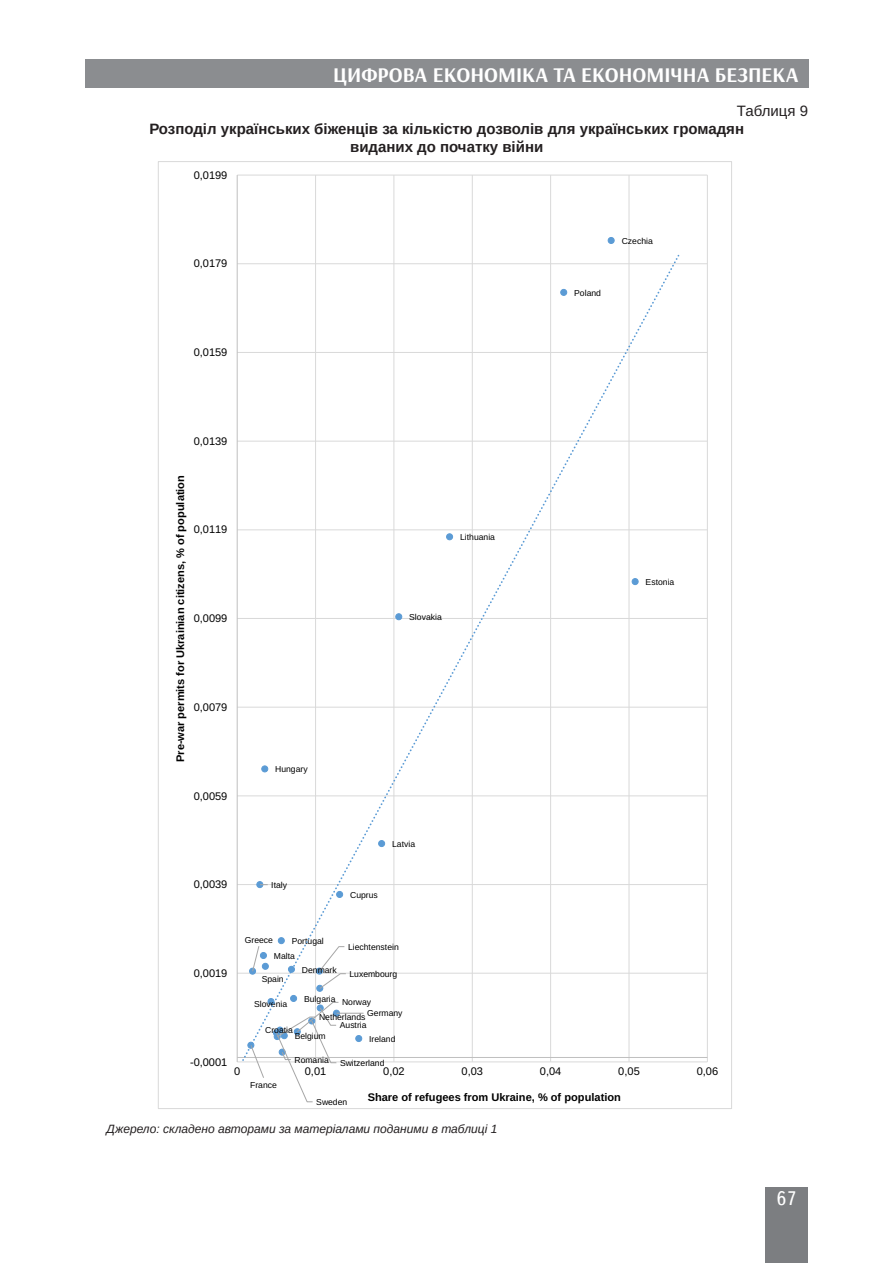
<style>
.page{position:relative;width:893px;height:1263px;background:#fff}
.page>*{position:absolute;margin:0;border:0;box-sizing:border-box;transform-origin:0 0}
.t1{font:700 21px "Arsenal";color:#fff}
.t2{font:19.5px "Ukrainian Text";color:#fff}
.Таблица_подпись{font:700 15px "Arimo";color:#231f20}
.Текст_основной_G{font:15px "Arimo";color:#231f20}
.Джерело{font:italic 12px "Arimo";color:#231f20}
.t3{font:11.1px "Arimo Roman";color:#000}
.t4{font:700 11.1px "Arimo";color:#000}
.t5{font:8.55px "Arimo Roman";color:#000}
</style>
<div class="page">
<div style="left:85px;top:60px;width:723px;height:28px;background:#8b8d90"></div>
<div style="left:765px;top:1187px;width:43px;height:76px;background:#7c7e81"></div>
<hr style="left:237px;top:1061px;width:470px;height:1px;background:#d9d9d9">
<hr style="left:237px;top:973px;width:470px;height:1px;background:#d9d9d9">
<hr style="left:237px;top:884px;width:470px;height:1px;background:#d9d9d9">
<hr style="left:237px;top:795px;width:470px;height:1px;background:#d9d9d9">
<hr style="left:237px;top:707px;width:470px;height:1px;background:#d9d9d9">
<hr style="left:237px;top:618px;width:470px;height:1px;background:#d9d9d9">
<hr style="left:237px;top:529px;width:470px;height:1px;background:#d9d9d9">
<hr style="left:237px;top:441px;width:470px;height:1px;background:#d9d9d9">
<hr style="left:237px;top:352px;width:470px;height:1px;background:#d9d9d9">
<hr style="left:237px;top:263px;width:470px;height:1px;background:#d9d9d9">
<hr style="left:237px;top:175px;width:470px;height:1px;background:#d9d9d9">
<hr style="left:315px;top:175px;width:1px;height:887px;background:#d9d9d9">
<hr style="left:393px;top:175px;width:1px;height:887px;background:#d9d9d9">
<hr style="left:472px;top:175px;width:1px;height:887px;background:#d9d9d9">
<hr style="left:550px;top:175px;width:1px;height:887px;background:#d9d9d9">
<hr style="left:629px;top:175px;width:1px;height:887px;background:#d9d9d9">
<hr style="left:707px;top:175px;width:1px;height:887px;background:#d9d9d9">
<hr style="left:237px;top:175px;width:1px;height:887px;background:#bfbfbf">
<hr style="left:237px;top:1057px;width:470px;height:1px;background:#bfbfbf">
<svg style="left:608px;top:237px;width:6px;height:6px"></svg>
<div style="left:608px;top:237px;width:7px;height:7px;border:1px solid #5b9bd5;border-radius:50%"></div>
<svg style="left:248px;top:1062px;width:116px;height:41px"></svg>
<svg style="left:237px;top:253px;width:444px;height:809px"></svg>
<h1 class="t1" style="left:333px;top:62px;width:467px">ЦИФРОВА ЕКОНОМІКА ТА ЕКОНОМІЧНА БЕЗПЕКА</h1>
<p class="Текст_основной_G" style="left:737px;top:100px;width:73px">Таблиця 9</p>
<p class="Таблица_подпись" style="left:149px;top:118px;width:596px">Розподіл українських біженців за кількістю дозволів для українських громадян</p>
<p class="Таблица_подпись" style="left:350px;top:136px;width:195px">виданих до початку війни</p>
<p class="t3" style="left:194px;top:167px;width:35px">0,0199</p>
<p class="t3" style="left:194px;top:256px;width:35px">0,0179</p>
<p class="t3" style="left:194px;top:344px;width:35px">0,0159</p>
<p class="t3" style="left:194px;top:433px;width:35px">0,0139</p>
<p class="t4" style="left:172px;top:762px;width:288px;rotate:-90deg">Pre-war permits for Ukrainian citizens, % of population</p>
<p class="t3" style="left:194px;top:522px;width:35px">0,0119</p>
<p class="t3" style="left:194px;top:610px;width:35px">0,0099</p>
<p class="t3" style="left:194px;top:699px;width:35px">0,0079</p>
<p class="t3" style="left:194px;top:788px;width:35px">0,0059</p>
<p class="t3" style="left:194px;top:877px;width:35px">0,0039</p>
<p class="t3" style="left:194px;top:965px;width:35px">0,0019</p>
<p class="t5" style="left:409px;top:611px;width:34px">Slovakia</p>
<p class="t5" style="left:275px;top:763px;width:34px">Hungary</p>
<p class="t5" style="left:271px;top:879px;width:17px">Italy</p>
<p class="t5" style="left:392px;top:838px;width:24px">Latvia</p>
<p class="t5" style="left:350px;top:889px;width:29px">Cuprus</p>
<p class="t5" style="left:245px;top:934px;width:30px">Greece</p>
<p class="t5" style="left:292px;top:935px;width:34px">Portugal</p>
<p class="t5" style="left:274px;top:950px;width:23px">Malta</p>
<p class="t5" style="left:262px;top:973px;width:24px">Spain</p>
<p class="t5" style="left:302px;top:964px;width:36px">Denmark</p>
<p class="t5" style="left:348px;top:941px;width:52px">Liechtenstein</p>
<p class="t5" style="left:349px;top:968px;width:49px">Luxembourg</p>
<p class="t5" style="left:254px;top:998px;width:35px">Slovenia</p>
<p class="t5" style="left:304px;top:993px;width:33px">Bulgaria</p>
<p class="t5" style="left:342px;top:996px;width:31px">Norway</p>
<p class="t5" style="left:367px;top:1007px;width:37px">Germany</p>
<p class="t5" style="left:319px;top:1011px;width:48px">Netherlands</p>
<p class="t5" style="left:340px;top:1019px;width:28px">Austria</p>
<p class="t5" style="left:265px;top:1024px;width:29px">Croatia</p>
<p class="t5" style="left:295px;top:1030px;width:33px">Belgium</p>
<p class="t5" style="left:369px;top:1033px;width:28px">Ireland</p>
<p class="t5" style="left:460px;top:531px;width:36px">Lithuania</p>
<p class="t5" style="left:574px;top:287px;width:28px">Poland</p>
<p class="t5" style="left:622px;top:235px;width:33px">Czechia</p>
<p class="t5" style="left:646px;top:576px;width:30px">Estonia</p>
<p class="t5" style="left:295px;top:1054px;width:36px">Romania</p>
<p class="t3" style="left:190px;top:1054px;width:39px">-0,0001</p>
<p class="t5" style="left:340px;top:1057px;width:46px">Switzerland</p>
<p class="t3" style="left:234px;top:1063px;width:8px">0</p>
<p class="t3" style="left:305px;top:1063px;width:23px">0,01</p>
<p class="t3" style="left:383px;top:1063px;width:23px">0,02</p>
<p class="t3" style="left:462px;top:1063px;width:23px">0,03</p>
<p class="t3" style="left:540px;top:1063px;width:23px">0,04</p>
<p class="t3" style="left:618px;top:1063px;width:23px">0,05</p>
<p class="t3" style="left:697px;top:1063px;width:23px">0,06</p>
<p class="t5" style="left:250px;top:1079px;width:28px">France</p>
<p class="t5" style="left:316px;top:1096px;width:33px">Sweden</p>
<p class="t4" style="left:368px;top:1089px;width:255px">Share of refugees from Ukraine, % of population</p>
<p class="Джерело" style="left:107px;top:1120px;width:392px">Джерело: складено авторами за матеріалами поданими в таблиці 1</p>
<h2 class="t2" style="left:776px;top:1188px;width:22px">67</h2>
</div>
